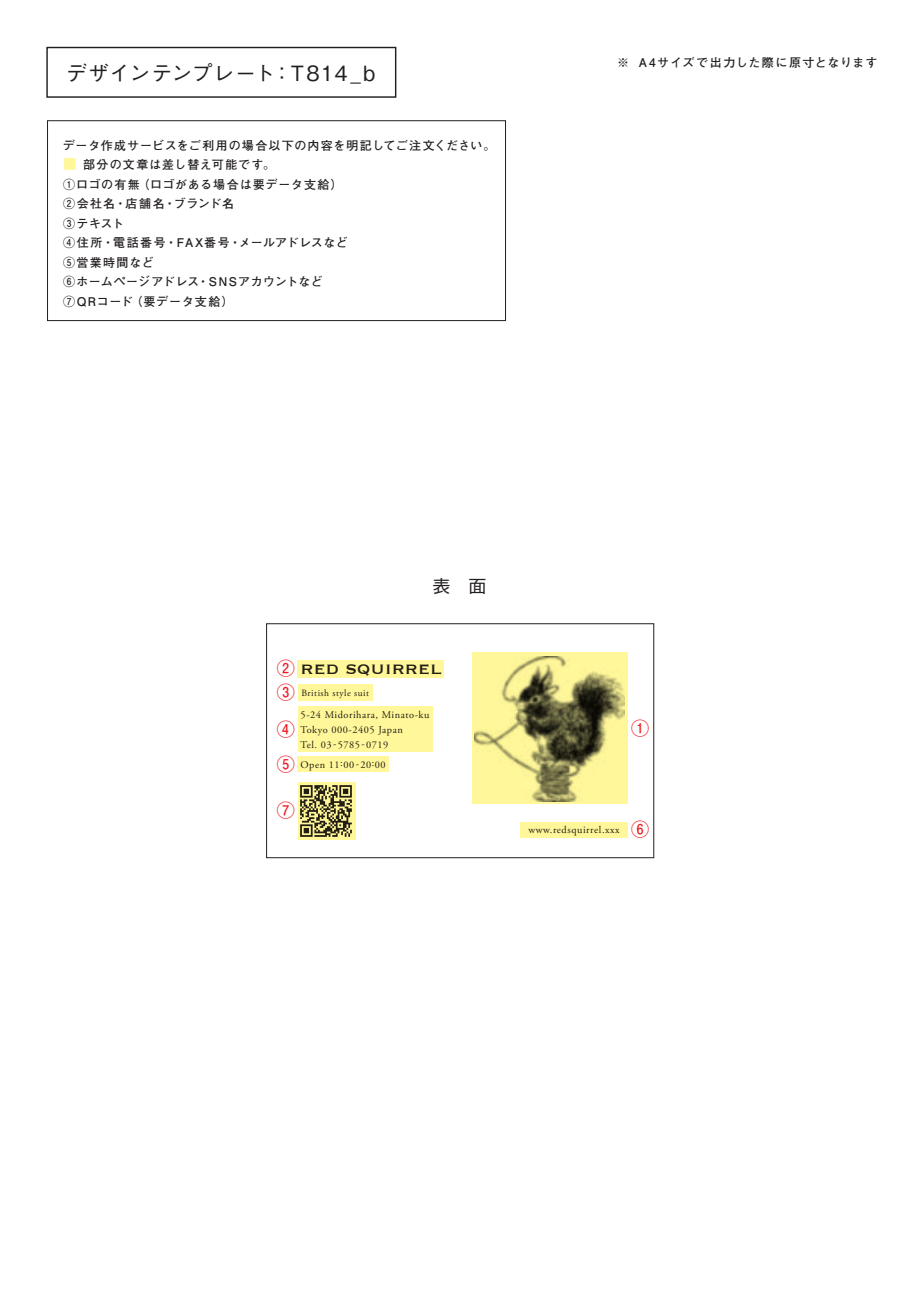
<style>
.page{position:relative;width:919px;height:1289px;background:#fff}
.page>*{position:absolute;margin:0;border:0;box-sizing:border-box;transform-origin:0 0}
.t1{font:21.45px "Copperplate";color:#231f20}
.t2{font:500 21px "Gothic BBB Pro";letter-spacing:.025em;color:#231f20}
.t3{font:700 18px "Futo Go B101 Pro";color:#ee1d23}
.t4{font:500 18px "Gothic BBB Pro";color:#231f20}
.t5{font:700 12px/19.5px "Futo Go B101 Pro";letter-spacing:.07em;color:#231f20}
.t6{font:700 12px "Futo Go B101 Pro";letter-spacing:.1em;color:#231f20}
.t7{font:10.35px/15px "Adobe Garamond Pro";letter-spacing:.05em;color:#231f20}
.t8{font:9.6px "Adobe Garamond Pro";letter-spacing:.05em;color:#231f20}
.s1{font-size:13.5px;color:#fff79a}
</style>
<div class="page">
<div style="left:266px;top:623px;width:388px;height:235px;border:1px solid #231f20"></div>
<div style="left:46px;top:47px;width:350px;height:51px;border:1px solid #231f20"></div>
<div style="left:47px;top:120px;width:459px;height:201px;border:1px solid #231f20"></div>
<div style="left:298px;top:685px;width:74px;height:16px;background:#fff79a"></div>
<div style="left:520px;top:822px;width:107px;height:15px;background:#fff79a"></div>
<div style="left:298px;top:756px;width:91px;height:16px;background:#fff79a"></div>
<div style="left:298px;top:706px;width:134px;height:46px;background:#fff79a"></div>
<svg style="left:298px;top:782px;width:57px;height:57px;background:#9e985e"></svg>
<div style="left:298px;top:660px;width:146px;height:18px;background:#fff79a"></div>
<svg style="left:472px;top:653px;width:155px;height:151px;background:#c3bd76"></svg>
<h2 class="t2" style="left:66px;top:56px;width:311px">デザインテンプレート：T814_b</h2>
<p class="t5" style="left:63px;top:134px;width:434px">データ作成サービスをご利用の場合以下の内容を明記してご注文ください。</p>
<p class="t5" style="left:63px;top:153px;width:286px"><span class="s1">■</span> 部分の文章は差し替え可能です。<br>①ロゴの有無（ロゴがある場合は要データ支給）<br>②会社名・店舗名・ブランド名<br>③テキスト<br>④住所・電話番号・FAX番号・メールアドレスなど<br>⑤営業時間など<br>⑥ホームページアドレス・SNSアカウントなど<br>⑦QRコード（要データ支給）</p>
<p class="t6" style="left:617px;top:53px;width:262px">※ A4サイズで出力した際に原寸となります</p>
<h3 class="t4" style="left:432px;top:571px;width:55px">表 面</h3>
<h3 class="t3" style="left:277px;top:654px;width:19px">②</h3>
<h1 class="t1" style="left:300px;top:654px;width:143px">red squirrel</h1>
<p class="t8" style="left:301px;top:687px;width:69px">British style suit</p>
<p class="t7" style="left:300px;top:707px;width:130px">5-24 Midorihara, Minato-ku<br>Tokyo 000-2405 Japan<br>Tel. 03-5785-0719</p>
<p class="t7" style="left:300px;top:757px;width:87px">Open 11:00-20:00</p>
<h3 class="t3" style="left:277px;top:678px;width:19px">③</h3>
<h3 class="t3" style="left:277px;top:714px;width:19px">④</h3>
<h3 class="t3" style="left:277px;top:749px;width:19px">⑤</h3>
<h3 class="t3" style="left:277px;top:796px;width:19px">⑦</h3>
<h3 class="t3" style="left:631px;top:713px;width:19px">①</h3>
<p class="t7" style="left:528px;top:822px;width:93px">www.redsquirrel.xxx</p>
<h3 class="t3" style="left:631px;top:815px;width:19px">⑥</h3>
</div>
